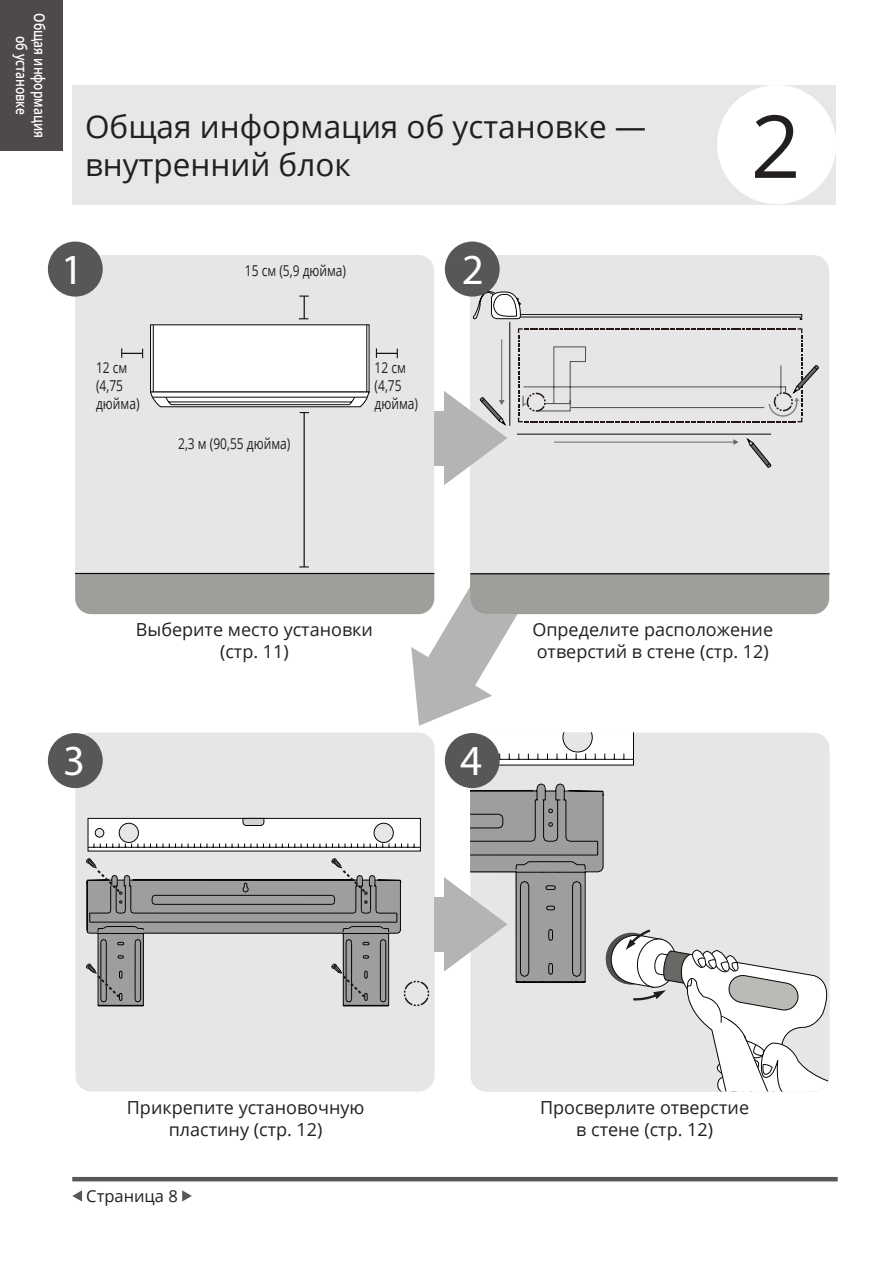
<style>
.page{position:relative;width:893px;height:1263px;background:#fff}
.page>*{position:absolute;margin:0;border:0;box-sizing:border-box;transform-origin:0 0}
.t1{font:87px "Open Sans";color:#231f20}
.t2{font:700 42.9px "Frutiger LT Std";color:#fff}
.t3{font:700 42.9px "Frutiger";color:#fff}
.t4{font:31.5px/37.8px "Open Sans";color:#231f20}
.text{font:18px/21.6px "Open Sans";color:#231f20;text-align:center}
.t5{font:16.5px "Open Sans";color:#231f20}
.text-2{font:15px/18px "Open Sans";color:#231f20;scale:.8 1}
.text-3{font:600 15px "Open Sans";color:#fff;scale:.8 1}
</style>
<div class="page">
<hr style="left:72px;top:1177px;width:766px;height:4px;background:#57585a">
<svg style="left:72px;top:1190px;width:10px;height:11px"></svg>
<svg style="left:182px;top:1190px;width:10px;height:11px"></svg>
<div style="left:75px;top:255px;width:359px;height:359px;background:#e6e6e7;border-radius:16px"></div>
<hr style="left:304px;top:412px;width:1px;height:155px;background:#080605">
<svg style="left:150px;top:295px;width:220px;height:118px"></svg>
<svg style="left:376px;top:348px;width:22px;height:10px"></svg>
<svg style="left:121px;top:348px;width:22px;height:10px"></svg>
<div style="left:75px;top:573px;width:359px;height:41px;background:#a09e9a"></div>
<hr style="left:75px;top:573px;width:359px;height:1px;background:#080605">
<div style="left:75px;top:732px;width:360px;height:359px;background:#e6e6e7;border-radius:16px"></div>
<div style="left:88px;top:818px;width:332px;height:33px;background:#fff"></div>
<svg style="left:87px;top:817px;width:334px;height:31px"></svg>
<svg style="left:86px;top:858px;width:343px;height:148px"></svg>
<div style="left:470px;top:733px;width:360px;height:359px;background:#e6e6e7;border-radius:16px"></div>
<svg style="left:478px;top:732px;width:156px;height:33px;background:#e9e9e9"></svg>
<div style="left:606px;top:933px;width:52px;height:51px;background:#504f4d;border-radius:50%"></div>
<svg style="left:610px;top:929px;width:219px;height:162px"></svg>
<svg style="left:411px;top:572px;width:129px;height:154px"></svg>
<div style="left:470px;top:255px;width:359px;height:359px;background:#e6e6e7;border-radius:16px"></div>
<div style="left:470px;top:573px;width:359px;height:41px;background:#a09e9a"></div>
<hr style="left:470px;top:573px;width:360px;height:1px;background:#080605">
<svg style="left:444px;top:262px;width:375px;height:223px"></svg>
<div style="left:434px;top:411px;width:34px;height:54px;background:#b4b4b4"></div>
<svg style="left:444px;top:782px;width:160px;height:201px"></svg>
<div style="left:434px;top:897px;width:34px;height:55px;background:#b4b4b4"></div>
<div style="left:48px;top:242px;width:55px;height:55px;background:#595756;border-radius:50%"></div>
<div style="left:445px;top:242px;width:55px;height:55px;background:#595756;border-radius:50%"></div>
<div style="left:48px;top:733px;width:55px;height:55px;background:#595756;border-radius:50%"></div>
<div style="left:445px;top:733px;width:55px;height:55px;background:#595756;border-radius:50%"></div>
<div style="left:0;top:0;width:62px;height:151px;background:#4d4a49"></div>
<div style="left:72px;top:85px;width:764px;height:119px;background:#e7e7e8"></div>
<div style="left:717px;top:85px;width:119px;height:119px;background:#fff;border-radius:50%"></div>
<p class="text-3" style="left:50px;top:13px;width:157px;rotate:90deg">Общая информация</p>
<p class="text-3" style="left:32px;top:36px;width:101px;rotate:90deg">об установке</p>
<p class="t4" style="left:85px;top:107px;width:563px">Общая информация об установке — внутренний блок</p>
<p class="t1" style="left:751px;top:87px;width:51px">2</p>
<p class="t3" style="left:61px;top:248px;width:24px">1</p>
<p class="t2" style="left:462px;top:248px;width:24px">2</p>
<p class="text-2" style="left:245px;top:261px;width:128px">15 см (5,9 дюйма)</p>
<p class="text-2" style="left:96px;top:358px;width:41px">12 см</p>
<p class="text-2" style="left:96px;top:376px;width:56px">(4,75 дюйма)</p>
<p class="text-2" style="left:178px;top:434px;width:142px">2,3 м (90,55 дюйма)</p>
<p class="text-2" style="left:375px;top:358px;width:41px">12 см</p>
<p class="text-2" style="left:375px;top:376px;width:56px">(4,75 дюйма)</p>
<p class="text" style="left:136px;top:618px;width:239px">Выберите место установки (стр. 11)</p>
<p class="t2" style="left:63px;top:740px;width:24px">3</p>
<p class="t2" style="left:460px;top:740px;width:24px">4</p>
<p class="text" style="left:532px;top:618px;width:242px;text-align:left">Определите расположение отверстий в стене (стр. 12)</p>
<p class="text" style="left:127px;top:1096px;width:239px">Прикрепите установочную пластину (стр. 12)</p>
<p class="t5" style="left:86px;top:1184px;width:93px">Страница 8</p>
<p class="text" style="left:540px;top:1096px;width:210px">Просверлите отверстие в стене (стр. 12)</p>
</div>
